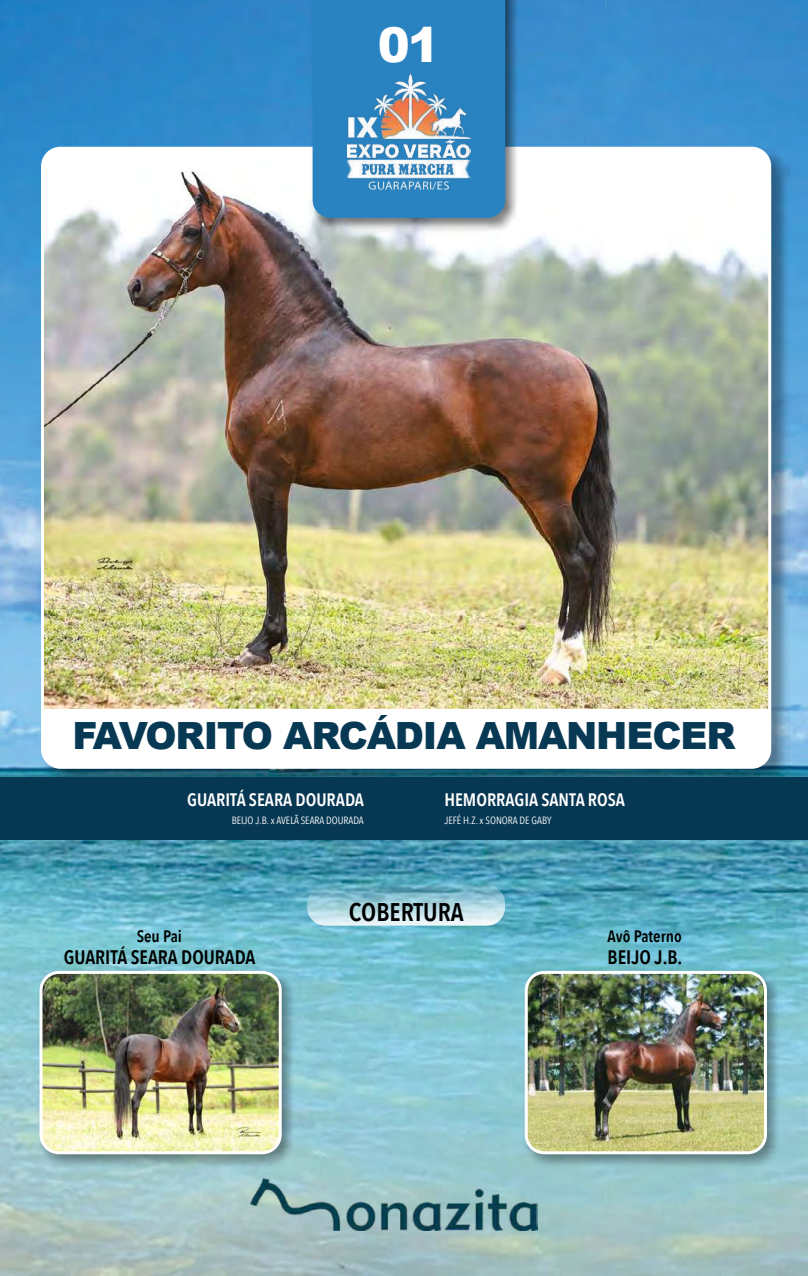
<style>
.page{position:relative;width:808px;height:1276px;background:#fff}
.page>*{position:absolute;margin:0;border:0;box-sizing:border-box;transform-origin:0 0}
.t1{font:900 48px "Arial";color:#fff}
.t2{font:900 37.5px "Arial";letter-spacing:-.03em;color:#073954}
.t3{font:600 25.5px "Avenir Next Condensed";color:#000100}
.t4{font:600 19.5px "Avenir Next Condensed";color:#000100}
.t5{font:600 18px "Avenir Next Condensed";color:#fff}
.t6{font:600 16.5px "Avenir Next Condensed";color:#000100}
.t7{font:10.5px "Avenir Next Condensed";color:#fff}
</style>
<div class="page">
<img style="left:0;top:0;width:808px;height:1275px">
<div style="left:43px;top:148px;width:747px;height:639px;background:#000;opacity:.36"></div>
<div style="left:43px;top:148px;width:727px;height:619px;background:#fff;border-radius:18px"></div>
<img style="left:43px;top:148px;width:727px;height:561px">
<div style="left:41px;top:147px;width:730px;height:622px;border:3px solid #fff;border-radius:18px"></div>
<div style="left:310px;top:0;width:210px;height:232px;background:#000;opacity:.52"></div>
<div style="left:313px;top:0;width:192px;height:218px;background:#2983c1"></div>
<img style="left:348px;top:74px;width:122px;height:116px">
<div style="left:37px;top:968px;width:259px;height:200px;background:#000;opacity:.37"></div>
<img style="left:41px;top:972px;width:239px;height:180px">
<div style="left:40px;top:971px;width:242px;height:183px;border:3px solid #fff;border-radius:18px"></div>
<div style="left:522px;top:968px;width:260px;height:200px;background:#000;opacity:.37"></div>
<img style="left:526px;top:972px;width:239px;height:180px">
<div style="left:525px;top:971px;width:242px;height:183px;border:3px solid #fff;border-radius:18px"></div>
<img style="left:250px;top:1178px;width:288px;height:52px">
<div style="left:0;top:777px;width:808px;height:62px;background:#063753"></div>
<svg style="left:307px;top:885px;width:198px;height:40px;background:#a4cfdb"></svg>
<h1 class="t1" style="left:378px;top:10px;width:64px">01</h1>
<h2 class="t2" style="left:72px;top:708px;width:665px">FAVORITO ARCÁDIA AMANHECER</h2>
<h3 class="t5" style="left:187px;top:784px;width:178px">GUARITÁ SEARA DOURADA</h3>
<h3 class="t5" style="left:444px;top:784px;width:182px">HEMORRAGIA SANTA ROSA</h3>
<p class="t7" style="left:232px;top:811px;width:134px">BEIJO J.B. x AVELÃ SEARA DOURADA</p>
<p class="t7" style="left:444px;top:811px;width:109px">JEFÉ H.Z. x SONORA DE GABY</p>
<h3 class="t3" style="left:349px;top:890px;width:116px">COBERTURA</h3>
<h3 class="t6" style="left:137px;top:922px;width:47px">Seu Pai</h3>
<h3 class="t6" style="left:607px;top:922px;width:76px">Avô Paterno</h3>
<h3 class="t4" style="left:64px;top:940px;width:193px">GUARITÁ SEARA DOURADA</h3>
<h3 class="t4" style="left:608px;top:940px;width:76px">BEIJO J.B.</h3>
</div>
